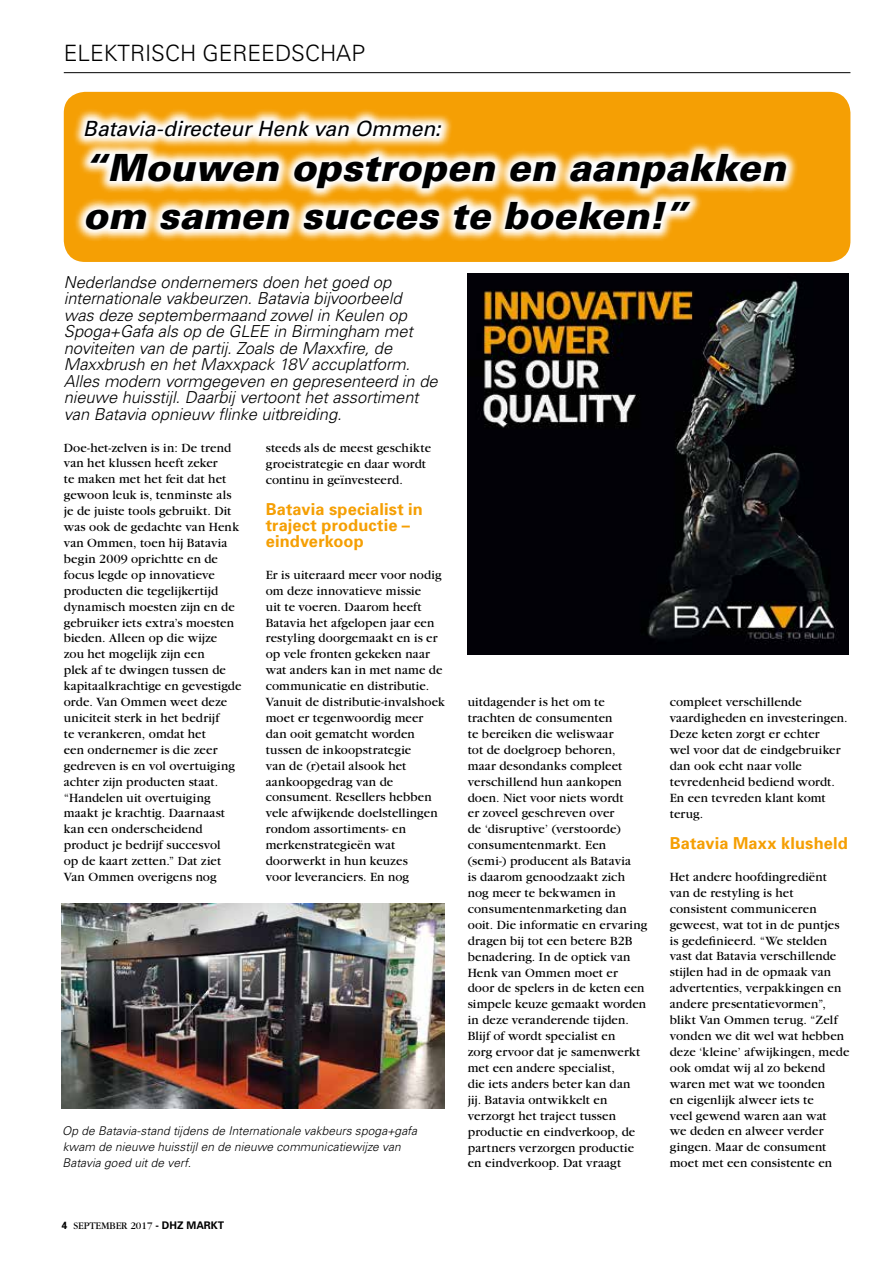
<style>
.page{position:relative;width:893px;height:1263px;background:#fff}
.page>*{position:absolute;margin:0;border:0;box-sizing:border-box;transform-origin:0 0}
.t1{font:italic 900 37.5px/47.7px "Univers";letter-spacing:.005em;color:#000}
.t2{font:300 22.5px "Univers";color:#000}
.t3{font:italic 21px "Univers";letter-spacing:-.005em;color:#000}
.t4{font:italic 300 16.5px/16.5px "Univers";color:#000}
.t5{font:700 16.5px/15.9px "Univers";letter-spacing:.01em;color:#f59f04}
.t6{font:13.2px/15.9px "Garamond";letter-spacing:.01em;color:#000}
.t7{font:italic 300 12px/15.9px "Univers";letter-spacing:.01em;color:#000}
.t8{font:10.5px "Garamond";color:#000}
.s1{font-family:"Univers";font-weight:700}
</style>
<div class="page">
<hr style="left:64px;top:72px;width:786px;height:1px;background:#000">
<img style="left:468px;top:273px;width:381px;height:382px">
<img style="left:62px;top:904px;width:382px;height:204px">
<div style="left:64px;top:92px;width:786px;height:170px;background:#f59f04;border-radius:21px"></div>
<svg style="left:74px;top:109px;width:723px;height:132px"></svg>
<h2 class="t2" style="left:64px;top:39px;width:303px">ELEKTRISCH GEREEDSCHAP</h2>
<h3 class="t3" style="left:83px;top:116px;width:359px">Batavia-directeur Henk van Ommen:</h3>
<h1 class="t1" style="left:83px;top:143px;width:704px">“Mouwen opstropen en aanpakken om samen succes te boeken!”</h1>
<p class="t4" style="left:64px;top:273px;width:375px">Nederlandse ondernemers doen het goed op internationale vakbeurzen. Batavia bijvoorbeeld<br>was deze septembermaand zowel in Keulen op Spoga+Gafa als op de GLEE in Birmingham met noviteiten van de partij. Zoals de Maxxfire, de Maxxbrush en het Maxxpack 18V accuplatform.<br>Alles modern vormgegeven en gepresenteerd in de nieuwe huisstijl. Daarbij vertoont het assortiment van Batavia opnieuw flinke uitbreiding.</p>
<p class="t6" style="left:64px;top:440px;width:179px">Doe-het-zelven is in: De trend van het klussen heeft zeker<br>te maken met het feit dat het gewoon leuk is, tenminste als je de juiste tools gebruikt. Dit was ook de gedachte van Henk van Ommen, toen hij Batavia begin 2009 oprichtte en de focus legde op innovatieve producten die tegelijkertijd dynamisch moesten zijn en de gebruiker iets extra’s moesten bieden. Alleen op die wijze<br>zou het mogelijk zijn een<br>plek af te dwingen tussen de kapitaalkrachtige en gevestigde orde. Van Ommen weet deze uniciteit sterk in het bedrijf<br>te verankeren, omdat het<br>een ondernemer is die zeer gedreven is en vol overtuiging achter zijn producten staat. “Handelen uit overtuiging maakt je krachtig. Daarnaast kan een onderscheidend product je bedrijf succesvol<br>op de kaart zetten.” Dat ziet<br>Van Ommen overigens nog</p>
<p class="t6" style="left:266px;top:440px;width:167px">steeds als de meest geschikte groeistrategie en daar wordt continu in geïnvesteerd.</p>
<p class="t5" style="left:266px;top:501px;width:159px">Batavia specialist in traject productie – eindverkoop</p>
<p class="t6" style="left:266px;top:567px;width:181px">Er is uiteraard meer voor nodig om deze innovatieve missie<br>uit te voeren. Daarom heeft<br>Batavia het afgelopen jaar een restyling doorgemaakt en is er op vele fronten gekeken naar wat anders kan in met name de communicatie en distributie.<br>Vanuit de distributie-invalshoek moet er tegenwoordig meer dan ooit gematcht worden tussen de inkoopstrategie<br>van de (r)etail alsook het aankoopgedrag van de consument. Resellers hebben vele afwijkende doelstellingen rondom assortiments- en merkenstrategieën wat doorwerkt in hun keuzes<br>voor leveranciers. En nog</p>
<p class="t7" style="left:62px;top:1123px;width:356px">Op de Batavia-stand tijdens de Internationale vakbeurs spoga+gafa kwam de nieuwe huisstijl en de nieuwe communicatiewijze van<br>Batavia goed uit de verf.</p>
<p class="t8" style="left:62px;top:1220px;width:164px"><span class="s1">4</span> SEPTEMBER 2017 <span class="s1">- DHZ MARKT</span></p>
<p class="t6" style="left:468px;top:694px;width:181px">uitdagender is het om te trachten de consumenten<br>te bereiken die weliswaar<br>tot de doelgroep behoren,<br>maar desondanks compleet verschillend hun aankopen doen. Niet voor niets wordt<br>er zoveel geschreven over<br>de ‘disruptive’ (verstoorde) consumentenmarkt. Een (semi-) producent als Batavia<br>is daarom genoodzaakt zich nog meer te bekwamen in consumentenmarketing dan ooit. Die informatie en ervaring dragen bij tot een betere B2B benadering. In de optiek van<br>Henk van Ommen moet er door de spelers in de keten een simpele keuze gemaakt worden in deze veranderende tijden.<br>Blijf of wordt specialist en<br>zorg ervoor dat je samenwerkt met een andere specialist,<br>die iets anders beter kan dan<br>jij. Batavia ontwikkelt en verzorgt het traject tussen productie en eindverkoop, de partners verzorgen productie en eindverkoop. Dat vraagt</p>
<p class="t6" style="left:670px;top:694px;width:179px">compleet verschillende vaardigheden en investeringen.<br>Deze keten zorgt er echter<br>wel voor dat de eindgebruiker dan ook echt naar volle tevredenheid bediend wordt.<br>En een tevreden klant komt terug.</p>
<p class="t5" style="left:670px;top:835px;width:180px">Batavia Maxx klusheld</p>
<p class="t6" style="left:670px;top:869px;width:181px">Het andere hoofdingrediënt van de restyling is het consistent communiceren geweest, wat tot in de puntjes is gedefinieerd. “We stelden vast dat Batavia verschillende stijlen had in de opmaak van advertenties, verpakkingen en andere presentatievormen”, blikt Van Ommen terug. “Zelf vonden we dit wel wat hebben deze ‘kleine’ afwijkingen, mede ook omdat wij al zo bekend waren met wat we toonden<br>en eigenlijk alweer iets te<br>veel gewend waren aan wat<br>we deden en alweer verder gingen. Maar de consument moet met een consistente en</p>
</div>
